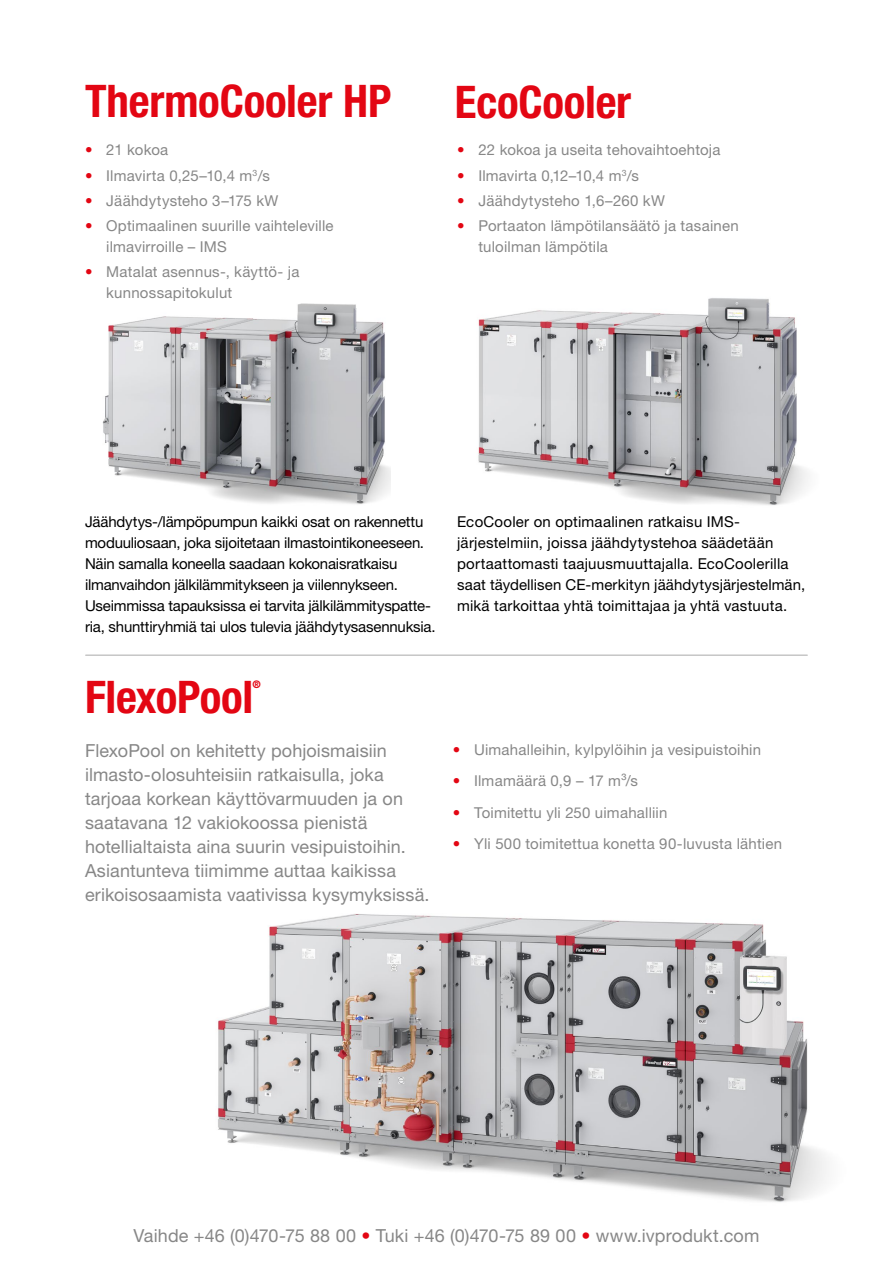
<style>
.page{position:relative;width:893px;height:1263px;background:#fff}
.page>*{position:absolute;margin:0;border:0;box-sizing:border-box;transform-origin:0 0}
.t1{font:700 condensed 45px "Helvetica Neue LTW1 G";letter-spacing:-.005em;color:#e30613}
.t2{font:18px/24px "Helvetica Neue LTW1 G";letter-spacing:.005em;color:#878787}
.t3{font:15px/21px "Helvetica Neue LTW1 G";letter-spacing:.015em;color:#878787}
.t4{font:15px/21px "Helvetica Neue LTW1 G";letter-spacing:-.01em;color:#000}
.t5{font:15px/21px "Helvetica Neue LTW1 G";letter-spacing:.015em;color:#000}
.t6{font:700 condensed 10.5px "Helvetica Neue LTW1 G";color:#e30613}
.s1{color:#e30613}
</style>
<div class="page">
<img style="left:478px;top:298px;width:330px;height:207px">
<img style="left:102px;top:303px;width:288px;height:201px">
<img style="left:217px;top:914px;width:610px;height:288px">
<hr style="left:86px;top:654px;width:721px;height:2px;background:#c6c6c6">
<h1 class="t1" style="left:85px;top:74px;width:308px">ThermoCooler HP</h1>
<h1 class="t1" style="left:455px;top:75px;width:178px">EcoCooler</h1>
<p class="t3" style="left:85px;top:139px;width:85px"><span class="s1">•</span> 21 kokoa</p>
<p class="t3" style="left:85px;top:165px;width:186px"><span class="s1">•</span> Ilmavirta 0,25–10,4 m<sup>3</sup>/s</p>
<p class="t3" style="left:85px;top:190px;width:195px"><span class="s1">•</span> Jäähdytysteho 3–175 kW</p>
<p class="t3" style="left:106px;top:215px;width:229px;text-indent:-21px"><span class="s1">•</span> Optimaalinen suurille vaihteleville ilmavirroille – IMS</p>
<p class="t3" style="left:106px;top:261px;width:195px;text-indent:-21px"><span class="s1">•</span> Matalat asennus-, käyttö- ja kunnossapitokulut</p>
<p class="t3" style="left:457px;top:139px;width:265px"><span class="s1">•</span> 22 kokoa ja useita tehovaihtoehtoja</p>
<p class="t3" style="left:457px;top:165px;width:183px"><span class="s1">•</span> Ilmavirta 0,12–10,4 m<sup>3</sup>/s</p>
<p class="t3" style="left:457px;top:190px;width:209px"><span class="s1">•</span> Jäähdytysteho 1,6–260 kW</p>
<p class="t3" style="left:478px;top:215px;width:262px;text-indent:-21px"><span class="s1">•</span> Portaaton lämpötilansäätö ja tasainen tuloilman lämpötila</p>
<p class="t4" style="left:85px;top:511px;width:352px">Jäähdytys-/lämpöpumpun kaikki osat on rakennettu moduuliosaan, joka sijoitetaan ilmastointikoneeseen.<br>Näin samalla koneella saadaan kokonaisratkaisu ilmanvaihdon jälkilämmitykseen ja viilennykseen.<br>Useimmissa tapauksissa ei tarvita jälkilämmityspatte&shy;ria, shunttiryhmiä tai ulos tulevia jäähdytysasennuksia.</p>
<p class="t5" style="left:457px;top:511px;width:350px">EcoCooler on optimaalinen ratkaisu IMS&shy;järjestelmiin, joissa jäähdytystehoa säädetään portaattomasti taajuusmuuttajalla. EcoCoolerilla saat täydellisen CE-merkityn jäähdytysjärjestelmän, mikä tarkoittaa yhtä toimittajaa ja yhtä vastuuta.</p>
<h1 class="t1" style="left:85px;top:670px;width:170px">FlexoPool</h1>
<p class="t6" style="left:253px;top:678px;width:10px">®</p>
<p class="t2" style="left:85px;top:738px;width:346px">FlexoPool on kehitetty pohjoismaisiin ilmasto-olosuhteisiin ratkaisulla, joka tarjoaa korkean käyttövarmuuden ja on saatavana 12 vakiokoossa pienistä hotellialtaista aina suurin vesipuistoihin.<br>Asiantunteva tiimimme auttaa kaikissa erikoisosaamista vaativissa kysymyksissä.</p>
<p class="t3" style="left:453px;top:739px;width:310px"><span class="s1">•</span> Uimahalleihin, kylpylöihin ja vesipuistoihin</p>
<p class="t3" style="left:453px;top:770px;width:187px"><span class="s1">•</span> Ilmamäärä 0,9 – 17 m³/s</p>
<p class="t3" style="left:453px;top:802px;width:216px"><span class="s1">•</span> Toimitettu yli 250 uimahalliin</p>
<p class="t3" style="left:453px;top:833px;width:331px"><span class="s1">•</span> Yli 500 toimitettua konetta 90-luvusta lähtien</p>
<p class="t2" style="left:134px;top:1223px;width:627px">Vaihde +46 (0)470-75 88 00 <span class="s1">•</span> Tuki +46 (0)470-75 89 00 <span class="s1">•</span> www.ivprodukt.com</p>
</div>
